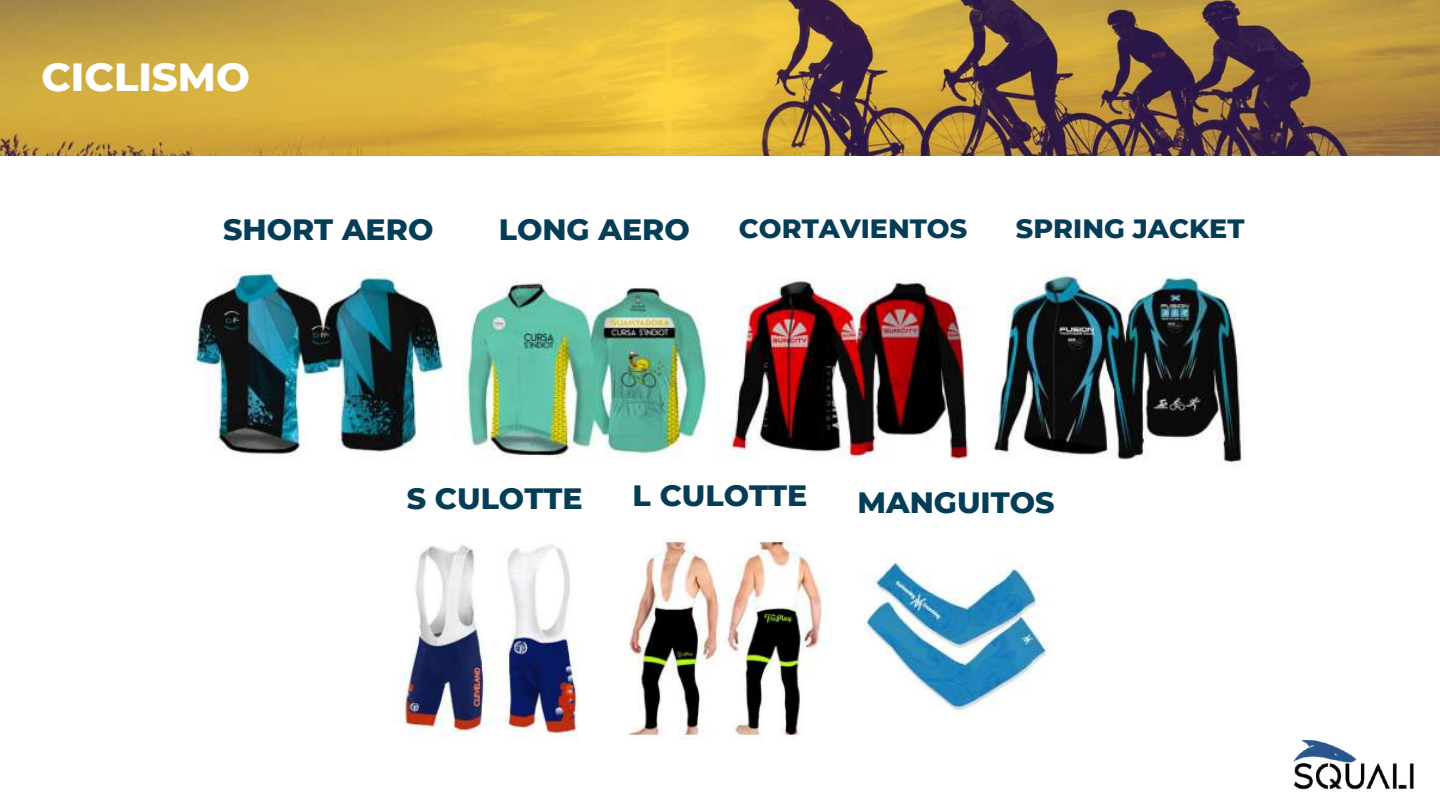
<style>
.page{position:relative;width:1440px;height:810px;background:#fff}
.page>*{position:absolute;margin:0;border:0;box-sizing:border-box;transform-origin:0 0}
.t1{font:800 40px "Montserrat";color:#fff}
.t2{font:800 30px "Montserrat";color:#053d57}
.t3{font:800 27px "Montserrat";color:#053d57}
</style>
<div class="page">
<img style="left:1293px;top:740px;width:121px;height:49px">
<img style="left:0;top:0;width:1440px;height:155px">
<img style="left:185px;top:268px;width:1059px;height:200px">
<img style="left:394px;top:539px;width:654px;height:200px">
<h1 class="t1" style="left:41px;top:53px;width:210px">CICLISMO</h1>
<p class="t2" style="left:223px;top:211px;width:212px">SHORT AERO</p>
<p class="t2" style="left:499px;top:211px;width:193px">LONG AERO</p>
<p class="t3" style="left:739px;top:211px;width:230px">CORTAVIENTOS</p>
<p class="t3" style="left:1016px;top:211px;width:230px">SPRING JACKET</p>
<p class="t2" style="left:407px;top:480px;width:177px">S CULOTTE</p>
<p class="t2" style="left:633px;top:477px;width:176px">L CULOTTE</p>
<p class="t2" style="left:858px;top:484px;width:199px">MANGUITOS</p>
</div>
